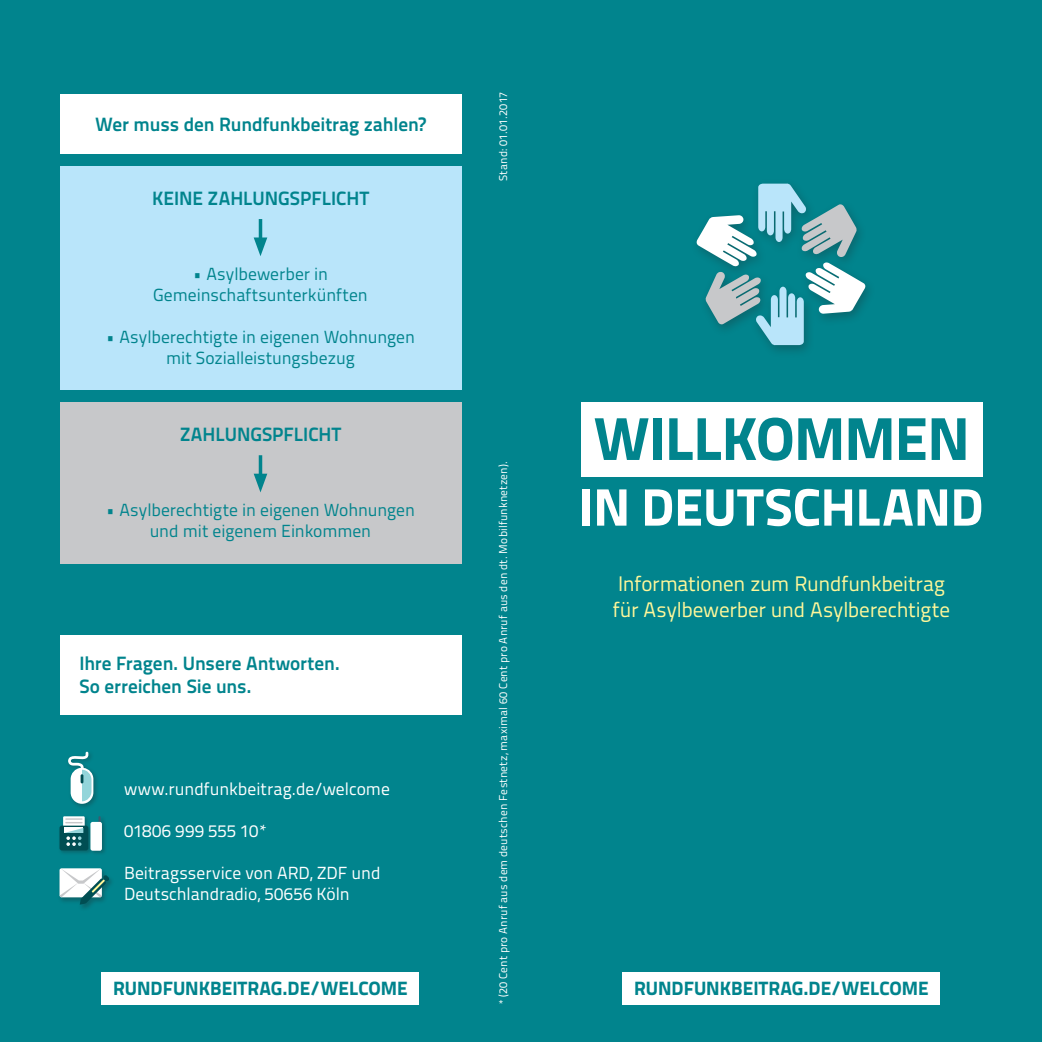
<style>
.page{position:relative;width:1042px;height:1042px;background:#01848d}
.page>*{position:absolute;margin:0;border:0;box-sizing:border-box;transform-origin:0 0}
.t1{font:800 60.38px "Titillium Text 22 L";letter-spacing:-.015em;color:#01848d}
.t2{font:800 52.5px "Titillium Text 22 L";color:#fff}
.t3{font:21px "Titillium Text 22 L";letter-spacing:-.01em;color:#fff79a}
.t4{font:700 19.25px "Titillium Text 22 L";letter-spacing:-.005em;color:#01848d}
.t5{font:800 19.25px "Titillium Text 22 L";color:#01848d}
.t6{font:17.5px/21px "Titillium Text 22 L";letter-spacing:-.005em;color:#01848d;text-align:center}
.t7{font:17.5px/21px "Titillium Text 22 L";color:#fff}
.t8{font:11.38px "Titillium Text 22 L";letter-spacing:.015em;color:#fff}
</style>
<div class="page">
<div style="left:60px;top:635px;width:401px;height:79px;background:#fff"></div>
<div style="left:580px;top:402px;width:402px;height:74px;background:#fff"></div>
<div style="left:60px;top:94px;width:401px;height:60px;background:#fff"></div>
<div style="left:60px;top:166px;width:401px;height:223px;background:#b9e5fa"></div>
<hr style="left:259px;top:219px;width:3px;height:25px;background:#01848d">
<svg style="left:254px;top:237px;width:13px;height:19px"></svg>
<div style="left:60px;top:402px;width:401px;height:161px;background:#c7c8ca"></div>
<hr style="left:259px;top:455px;width:3px;height:25px;background:#01848d">
<svg style="left:254px;top:474px;width:13px;height:18px"></svg>
<div style="left:57px;top:867px;width:58px;height:45px;background:#231f20;opacity:.3"></div>
<svg style="left:60px;top:868px;width:49px;height:36px;background:#9cc3c3"></svg>
<div style="left:58px;top:815px;width:49px;height:41px;background:#231f20;opacity:.3"></div>
<div style="left:63px;top:816px;width:22px;height:12px;background:#fff"></div>
<div style="left:60px;top:825px;width:28px;height:25px;background:#004e53;border-radius:2px"></div>
<svg style="left:99px;top:816px;width:2px;height:6px"></svg>
<div style="left:90px;top:822px;width:12px;height:28px;background:#fff;border-radius:2px"></div>
<svg style="left:64px;top:818px;width:19px;height:28px"></svg>
<div style="left:66px;top:749px;width:33px;height:60px;background:#231f20;opacity:.3"></div>
<svg style="left:68px;top:752px;width:25px;height:52px"></svg>
<svg style="left:696px;top:184px;width:169px;height:161px"></svg>
<div style="left:102px;top:972px;width:317px;height:33px;background:#fff"></div>
<div style="left:623px;top:972px;width:317px;height:33px;background:#fff"></div>
<p class="t4" style="left:95px;top:109px;width:332px">Wer muss den Rundfunkbeitrag zahlen?</p>
<p class="t4" style="left:152px;top:184px;width:218px">KEINE ZAHLUNGSPFLICHT</p>
<p class="t6" style="left:153px;top:262px;width:216px">• Asylbewerber in<br>Gemeinschaftsunterkünften</p>
<p class="t6" style="left:106px;top:325px;width:310px">• Asylberechtigte in eigenen Wohnungen mit Sozialleistungsbezug</p>
<p class="t8" style="left:495px;top:181px;width:90px;rotate:-90deg">Stand: 01.01.2017</p>
<p class="t1" style="left:593px;top:391px;width:378px">WILLKOMMEN</p>
<p class="t4" style="left:180px;top:420px;width:163px">ZAHLUNGSPFLICHT</p>
<p class="t8" style="left:495px;top:1005px;width:545px;rotate:-90deg">*(20 Cent pro Anruf aus dem deutschen Festnetz, maximal 60 Cent pro Anruf aus den dt. Mobilfunknetzen).</p>
<p class="t2" style="left:579px;top:466px;width:406px">IN DEUTSCHLAND</p>
<p class="t6" style="left:106px;top:498px;width:310px">• Asylberechtigte in eigenen Wohnungen und mit eigenem Einkommen</p>
<p class="t3" style="left:618px;top:568px;width:328px">Informationen zum Rundfunkbeitrag</p>
<p class="t3" style="left:613px;top:593px;width:338px">für Asylbewerber und Asylberechtigte</p>
<p class="t4" style="left:79px;top:648px;width:262px">Ihre Fragen. Unsere Antworten.</p>
<p class="t4" style="left:79px;top:671px;width:174px">So erreichen Sie uns.</p>
<p class="t7" style="left:124px;top:777px;width:267px">www.rundfunkbeitrag.de/welcome</p>
<p class="t7" style="left:124px;top:819px;width:145px">01806 999 555 10*</p>
<p class="t7" style="left:124px;top:861px;width:258px">Beitragsservice von ARD, ZDF und<br>Deutschlandradio, 50656 Köln</p>
<p class="t5" style="left:113px;top:973px;width:296px">RUNDFUNKBEITRAG.DE/WELCOME</p>
<p class="t5" style="left:634px;top:973px;width:296px">RUNDFUNKBEITRAG.DE/WELCOME</p>
</div>
